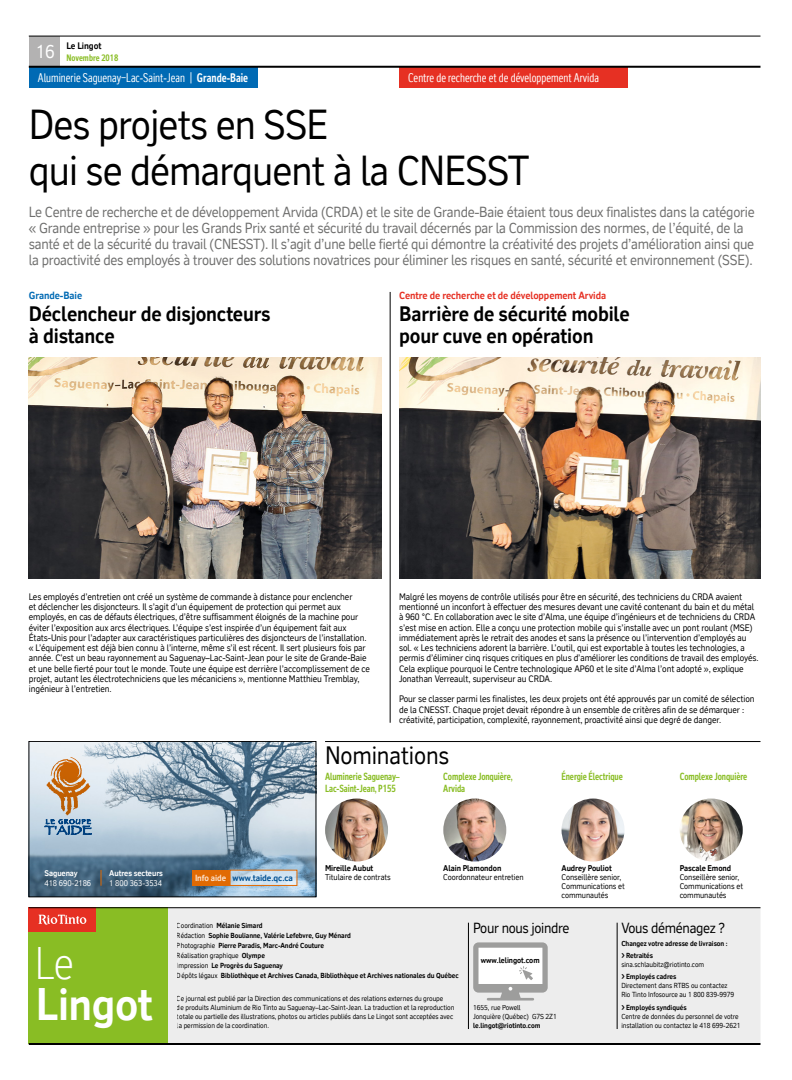
<style>
.page{position:relative;width:792px;height:1080px;background:#fff}
.page>*{position:absolute;margin:0;border:0;box-sizing:border-box;transform-origin:0 0}
.t1{font:700 43.6px "RT Vickerman";letter-spacing:-.01em;color:#fff;scale:.95 1}
.t2{font:300 43.6px "RT Vickerman";color:#fff;scale:.95 1}
.t3{font:40px/46.1px "RT Vickerman";letter-spacing:-.025em;color:#000;scale:.95 1}
.t4{font:24px "RT Vickerman";letter-spacing:-.01em;color:#000;scale:.95 1}
.t5{font:700 20px/22px "RT Vickerman";letter-spacing:-.01em;color:#000;scale:.95 1}
.t6{font:18px "RT Vickerman";color:#fff;scale:.95 1}
.t7{font:14px/16px "RT Vickerman";letter-spacing:-.02em;color:#6f6f6e;scale:.95 1}
.t8{font:14px "RT Vickerman";letter-spacing:-.025em;color:#000;scale:.95 1}
.t9{font:condensed 12px "RT Vickerman";color:#fff;scale:.95 1}
.t10{font:700 condensed 10px/12px "RT Vickerman";letter-spacing:-.01em;color:#89bd24;scale:.95 1}
.t11{font:700 10px "RT Vickerman";letter-spacing:-.01em;color:#e63023;scale:.95 1}
.t12{font:700 10px "RT Vickerman";letter-spacing:-.01em;color:#006ab4;scale:.95 1}
.t13{font:9px/10.3px "RT Vickerman";letter-spacing:-.01em;color:#000;scale:.95 1}
.t14{font:700 condensed 9px "RT Vickerman";color:#89bd24}
.t15{font:700 9px "RT Vickerman";letter-spacing:-.01em;color:#000;scale:.95 1}
.t16{font:700 8.5px "RT Vickerman";letter-spacing:-.01em;color:#005092}
.t17{font:8px/9px "RT Vickerman";letter-spacing:-.01em;color:#000;scale:.95 1}
.t18{font:700 8px "RT Vickerman";letter-spacing:-.01em;color:#000;scale:.95 1}
.t19{font:8px "RT Vickerman";letter-spacing:-.01em;color:#fff;scale:.95 1}
.t20{font:700 8px "RT Vickerman";letter-spacing:-.01em;color:#fff;scale:.95 1}
.t21{font:700 7.7px "RT Vickerman";letter-spacing:-.01em;color:#000;scale:.95 1}
.t22{font:7px/9px "RT Vickerman";letter-spacing:-.01em;color:#000;scale:.95 1}
.t23{font:700 7px/10px "RT Vickerman";letter-spacing:-.01em;color:#000;scale:.95 1}
.s1{font-weight:700}
.s2{color:#fbe3cf}
.s3{font-weight:400}
.s4{font-size:10px}
.s5{font-weight:700;font-size:10px}
</style>
<div class="page">
<div style="left:29px;top:908px;width:732px;height:136px;background:#ededed"></div>
<div style="left:29px;top:907px;width:139px;height:137px;background:#89bd24"></div>
<div style="left:29px;top:907px;width:67px;height:25px;background:#e63023"></div>
<svg style="left:39px;top:915px;width:47px;height:10px"></svg>
<hr style="left:29px;top:907px;width:732px;height:1px;background:#000">
<hr style="left:617px;top:923px;width:1px;height:106px;background:#000">
<hr style="left:468px;top:923px;width:1px;height:106px;background:#000">
<svg style="left:473px;top:942px;width:75px;height:59px;background:#d7d7d7"></svg>
<img style="left:31px;top:743px;width:283px;height:152px">
<svg style="left:45px;top:757px;width:47px;height:78px;background:#bcaea0"></svg>
<svg style="left:232px;top:872px;width:63px;height:12px"></svg>
<div style="left:230px;top:870px;width:67px;height:16px;border:1px solid #e16a03"></div>
<div style="left:193px;top:870px;width:37px;height:16px;background:#e16a03"></div>
<div style="left:29px;top:741px;width:287px;height:156px;border:1px solid #000"></div>
<svg style="left:101px;top:870px;width:1px;height:16px"></svg>
<div style="left:29px;top:67px;width:228px;height:21px;background:#006ab4"></div>
<div style="left:399px;top:67px;width:229px;height:21px;background:#e63023"></div>
<hr style="left:390px;top:292px;width:1px;height:431px;background:#000">
<img style="left:399px;top:357px;width:361px;height:222px">
<img style="left:29px;top:357px;width:352px;height:222px">
<img style="left:443px;top:799px;width:63px;height:63px;border-radius:32px">
<img style="left:562px;top:799px;width:63px;height:63px;border-radius:32px">
<img style="left:680px;top:799px;width:63px;height:63px;border-radius:32px">
<img style="left:325px;top:799px;width:63px;height:63px;border-radius:32px">
<hr style="left:325px;top:741px;width:435px;height:1px;background:#000">
<div style="left:29px;top:36px;width:30px;height:31px;background:#b3b2b2"></div>
<hr style="left:29px;top:36px;width:732px;height:1px;background:#000">
<hr style="left:29px;top:66px;width:732px;height:2px;background:#000">
<hr style="left:29px;top:1043px;width:732px;height:2px;background:#000">
<h3 class="t6" style="left:36px;top:41px;width:22px">16</h3>
<p class="t15" style="left:67px;top:40px;width:38px">Le Lingot</p>
<p class="t14" style="left:67px;top:52px;width:53px">Novembre 2018</p>
<h3 class="t9" style="left:38px;top:70px;width:223px">Aluminerie Saguenay−Lac-Saint-Jean | <span class="s1">Grande-Baie</span></h3>
<h3 class="t9" style="left:408px;top:70px;width:202px">Centre de recherche et de développement Arvida</h3>
<h2 class="t3" style="left:29px;top:101px;width:529px">Des projets en SSE<br>qui se démarquent à la CNESST</h2>
<p class="t7" style="left:29px;top:203px;width:766px">Le Centre de recherche et de développement Arvida (CRDA) et le site de Grande-Baie étaient tous deux finalistes dans la catégorie « Grande entreprise » pour les Grands Prix santé et sécurité du travail décernés par la Commission des normes, de l’équité, de la santé et de la sécurité du travail (CNESST). Il s’agit d’une belle fierté qui démontre la créativité des projets d’amélioration ainsi que la proactivité des employés à trouver des solutions novatrices pour éliminer les risques en santé, sécurité et environnement (SSE).</p>
<p class="t12" style="left:29px;top:289px;width:58px">Grande-Baie</p>
<h3 class="t5" style="left:29px;top:303px;width:256px">Déclencheur de disjoncteurs à distance</h3>
<p class="t11" style="left:399px;top:289px;width:219px">Centre de recherche et de développement Arvida</p>
<h3 class="t5" style="left:399px;top:303px;width:244px">Barrière de sécurité mobile pour cuve en opération</h3>
<p class="t13" style="left:29px;top:591px;width:361px">Les employés d’entretien ont créé un système de commande à distance pour enclencher<br>et déclencher les disjoncteurs. Il s’agit d’un équipement de protection qui permet aux employés, en cas de défauts électriques, d’être suffisamment éloignés de la machine pour éviter l’exposition aux arcs électriques. L’équipe s’est inspirée d’un équipement fait aux États-Unis pour l’adapter aux caractéristiques particulières des disjoncteurs de l’installation. « L’équipement est déjà bien connu à l’interne, même s’il est récent. Il sert plusieurs fois par année. C’est un beau rayonnement au Saguenay–Lac-Saint-Jean pour le site de Grande-Baie et une belle fierté pour tout le monde. Toute une équipe est derrière l’accomplissement de ce projet, autant les électrotechniciens que les mécaniciens », mentionne Matthieu Tremblay, ingénieur à l’entretien.</p>
<p class="t13" style="left:399px;top:591px;width:380px">Malgré les moyens de contrôle utilisés pour être en sécurité, des techniciens du CRDA avaient mentionné un inconfort à effectuer des mesures devant une cavité contenant du bain et du métal à 960 °C. En collaboration avec le site d’Alma, une équipe d’ingénieurs et de techniciens du CRDA s’est mise en action. Elle a conçu une protection mobile qui s’installe avec un pont roulant (MSE) immédiatement après le retrait des anodes et sans la présence ou l’intervention d’employés au sol. « Les techniciens adorent la barrière. L’outil, qui est exportable à toutes les technologies, a permis d’éliminer cinq risques critiques en plus d’améliorer les conditions de travail des employés.<br>Cela explique pourquoi le Centre technologique AP60 et le site d’Alma l’ont adopté », explique Jonathan Verreault, superviseur au CRDA.</p>
<p class="t13" style="left:399px;top:694px;width:376px">Pour se classer parmi les finalistes, les deux projets ont été approuvés par un comité de sélection de la CNESST. Chaque projet devait répondre à un ensemble de critères afin de se démarquer : créativité, participation, complexité, rayonnement, proactivité ainsi que degré de danger.</p>
<h3 class="t4" style="left:325px;top:741px;width:132px">Nominations</h3>
<p class="t10" style="left:325px;top:770px;width:80px">Aluminerie Saguenay–<br>Lac-Saint-Jean, P155</p>
<p class="t10" style="left:443px;top:770px;width:75px">Complexe Jonquière,<br>Arvida</p>
<p class="t10" style="left:562px;top:770px;width:66px">Énergie Électrique</p>
<p class="t10" style="left:680px;top:770px;width:73px">Complexe Jonquière</p>
<p class="t20" style="left:45px;top:868px;width:37px">Saguenay</p>
<p class="t19" style="left:45px;top:878px;width:51px">418 690-2186</p>
<p class="t20" style="left:109px;top:868px;width:58px">Autres secteurs</p>
<p class="t19" style="left:109px;top:878px;width:57px">1 800 363-3534</p>
<h1 class="t2" style="left:35px;top:937px;width:43px">Le</h1>
<h1 class="t1" style="left:36px;top:977px;width:125px">Lingot</h1>
<p class="t16" style="left:195px;top:873px;width:100px"><span class="s2">Info aide</span> www.taide.qc.ca</p>
<p class="t18" style="left:325px;top:863px;width:52px">Mireille Aubut</p>
<p class="t17" style="left:325px;top:873px;width:71px">Titulaire de contrats</p>
<p class="t18" style="left:443px;top:863px;width:63px">Alain Plamondon</p>
<p class="t17" style="left:443px;top:873px;width:86px">Coordonnateur entretien</p>
<p class="t18" style="left:562px;top:863px;width:54px">Audrey Pouliot</p>
<p class="t17" style="left:562px;top:873px;width:68px">Conseillère senior,<br>Communications et communautés</p>
<p class="t18" style="left:680px;top:863px;width:56px">Pascale Emond</p>
<p class="t17" style="left:680px;top:873px;width:68px">Conseillère senior,<br>Communications et communautés</p>
<p class="t23" style="left:177px;top:920px;width:298px"><span class="s3">Coordination</span> Mélanie Simard<br><span class="s3">Rédaction</span> Sophie Boulianne, Valérie Lefebvre, Guy Ménard<br><span class="s3">Photographie</span> Pierre Paradis, Marc-André Couture<br><span class="s3">Réalisation graphique</span> Olympe<br><span class="s3">Impression</span> Le Progrès du Saguenay<br><span class="s3">Dépôts légaux</span> Bibliothèque et Archives Canada, Bibliothèque et Archives nationales du Québec</p>
<p class="t22" style="left:177px;top:994px;width:294px">Ce journal est publié par la Direction des communications et des relations externes du groupe<br>de produits Aluminium de Rio Tinto au Saguenay–Lac-Saint-Jean. La traduction et la reproduction totale ou partielle des illustrations, photos ou articles publiés dans Le Lingot sont acceptées avec la permission de la coordination.</p>
<h3 class="t8" style="left:473px;top:919px;width:103px">Pour nous joindre</h3>
<h3 class="t8" style="left:621px;top:919px;width:111px">Vous déménagez ?</h3>
<p class="t23" style="left:621px;top:937px;width:113px;line-height:12.1px">Changez votre adresse de livraison : <span class="s4">›</span> Retraités</p>
<p class="t22" style="left:621px;top:958px;width:89px;line-height:12.8px">sina.schlaubitz@riotinto.com <span class="s5">›</span> <span class="s1">Employés cadres</span></p>
<p class="t22" style="left:621px;top:981px;width:120px">Directement dans RTBS ou contactez<br>Rio Tinto Infosource au 1 800 839-9979</p>
<p class="t22" style="left:621px;top:1003px;width:127px"><span class="s5">›</span> <span class="s1">Employés syndiqués<br></span>Centre de données du personnel de votre installation ou contactez le 418 699-2621</p>
<p class="t21" style="left:481px;top:956px;width:63px">www.lelingot.com</p>
<p class="t22" style="left:473px;top:1003px;width:90px">1655, rue Powell<br>Jonquière (Québec) G7S 2Z1</p>
<p class="t23" style="left:473px;top:1021px;width:72px">le.lingot@riotinto.com</p>
</div>
